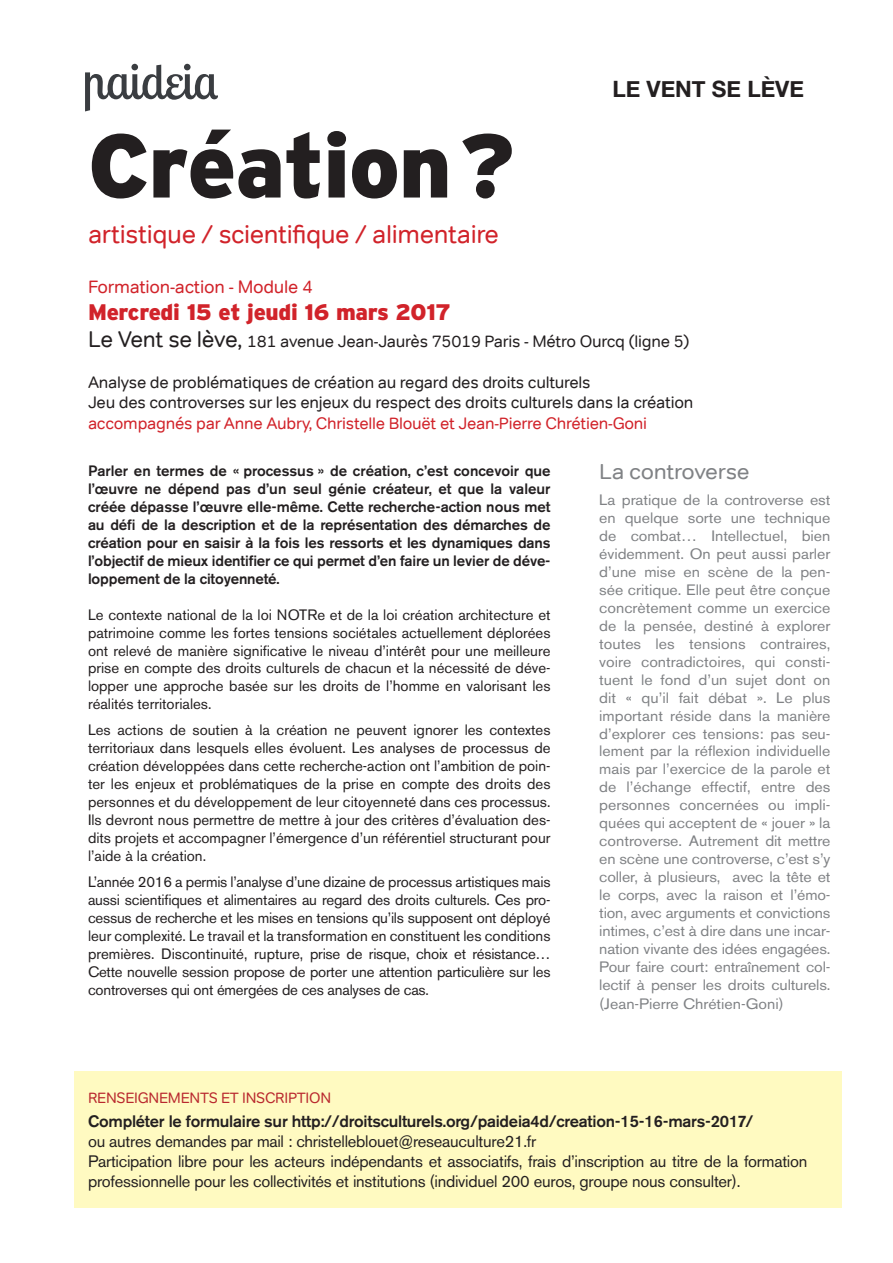
<style>
.page{position:relative;width:893px;height:1263px;background:#fff}
.page>*{position:absolute;margin:0;border:0;box-sizing:border-box;transform-origin:0 0}
.t1{font:900 90px "Interstate";letter-spacing:-.015em;color:#231f20}
.t2{font:25.5px "Tondo";letter-spacing:-.015em;color:#d1232a}
.t3{font:900 22.5px "Interstate";letter-spacing:-.015em;color:#d1232a}
.t4{font:700 22.5px "Helvetica Neue";color:#231f20}
.t5{font:21.3px "Tondo";letter-spacing:-.015em;color:#808285;scale:1.06 1}
.t6{font:18px "Tondo";letter-spacing:-.015em;color:#d1232a}
.t7{font:16.5px/19.8px "Akzidenz Grotesk BE";letter-spacing:-.015em;color:#231f20}
.t8{font:16.5px/19.8px "Tondo";letter-spacing:-.015em;color:#231f20}
.t9{font:500 16.5px "Akzidenz Grotesk BE";letter-spacing:-.015em;color:#231f20}
.t10{font:16.5px "Tondo";letter-spacing:-.015em;color:#d1232a}
.t11{font:15px/18px "Akzidenz Grotesk BE";color:#231f20;text-align:justify}
.t12{font:15px/18px "Akzidenz Grotesk BE";letter-spacing:-.01em;color:#808285;text-align:justify;scale:1.06 1}
.t13{font:500 15px/18px "Akzidenz Grotesk BE";letter-spacing:-.01em;color:#231f20;text-align:justify}
.t14{font:15px "Tondo";letter-spacing:-.015em;color:#b9282e}
.s1{font-size:22.5px}
</style>
<div class="page">
<div style="left:75px;top:1071px;width:767px;height:137px;background:#fffac1"></div>
<svg style="left:85px;top:64px;width:133px;height:47px"></svg>
<h1 class="t1" style="left:88px;top:114px;width:428px">Création ?</h1>
<h2 class="t2" style="left:88px;top:218px;width:413px">artistique / scientifique / alimentaire</h2>
<h3 class="t4" style="left:612px;top:71px;width:193px">LE VENT SE LÈVE</h3>
<p class="t6" style="left:88px;top:275px;width:227px">Formation-action - Module 4</p>
<h3 class="t3" style="left:88px;top:299px;width:365px">Mercredi 15 et jeudi 16 mars 2017</h3>
<p class="t8" style="left:88px;top:331px;width:603px"><span class="s1">Le Vent se lève,</span> 181 avenue Jean-Jaurès 75019 Paris - Métro Ourcq (ligne 5)</p>
<p class="t8" style="left:88px;top:372px;width:607px">Analyse de problématiques de création au regard des droits culturels<br>Jeu des controverses sur les enjeux du respect des droits culturels dans la création</p>
<p class="t10" style="left:88px;top:414px;width:561px">accompagnés par Anne Aubry, Christelle Blouët et Jean-Pierre Chrétien-Goni</p>
<p class="t13" style="left:88px;top:462px;width:464px">Parler en termes de « processus » de création, c’est concevoir que l’œuvre ne dépend pas d’un seul génie créateur, et que la valeur créée dépasse l’œuvre elle-même. Cette recherche-action nous met au défi de la description et de la représentation des démarches de création pour en saisir à la fois les ressorts et les dynamiques dans l’objectif de mieux identifier ce qui permet d’en faire un levier de déve&shy;loppement de la citoyenneté.</p>
<p class="t11" style="left:88px;top:605px;width:464px">Le contexte national de la loi NOTRe et de la loi création architecture et patrimoine comme les fortes tensions sociétales actuellement déplorées ont relevé de manière significative le niveau d’intérêt pour une meilleure prise en compte des droits culturels de chacun et la nécessité de déve&shy;lopper une approche basée sur les droits de l’homme en valorisant les réalités territoriales.</p>
<p class="t11" style="left:88px;top:721px;width:464px">Les actions de soutien à la création ne peuvent ignorer les contextes territoriaux dans lesquels elles évoluent. Les analyses de processus de création développées dans cette recherche-action ont l’ambition de poin&shy;ter les enjeux et problématiques de la prise en compte des droits des personnes et du développement de leur citoyenneté dans ces processus.<br>Ils devront nous permettre de mettre à jour des critères d’évaluation des&shy;dits projets et accompagner l’émergence d’un référentiel structurant pour l’aide à la création.</p>
<p class="t11" style="left:88px;top:873px;width:464px">L’année 2016 a permis l’analyse d’une dizaine de processus artistiques mais aussi scientifiques et alimentaires au regard des droits culturels. Ces pro&shy;cessus de recherche et les mises en tensions qu’ils supposent ont déployé leur complexité. Le travail et la transformation en constituent les conditions premières. Discontinuité, rupture, prise de risque, choix et résistance… Cette nouvelle session propose de porter une attention particulière sur les controverses qui ont émergées de ces analyses de cas.</p>
<h3 class="t5" style="left:599px;top:459px;width:143px">La controverse</h3>
<p class="t12" style="left:599px;top:491px;width:220px">La pratique de la controverse est en quelque sorte une technique de combat… Intellectuel, bien évidemment. On peut aussi parler d’une mise en scène de la pen&shy;sée critique. Elle peut être conçue concrètement comme un exercice de la pensée, destiné à explorer toutes les tensions contraires, voire contradictoires, qui consti&shy;tuent le fond d’un sujet dont on dit « qu’il fait débat ». Le plus important réside dans la manière d’explorer ces tensions: pas seu&shy;lement par la réflexion individuelle mais par l’exercice de la parole et de l’échange effectif, entre des personnes concernées ou impli&shy;quées qui acceptent de « jouer » la controverse. Autrement dit mettre en scène une controverse, c’est s’y coller, à plusieurs, avec la tête et le corps, avec la raison et l’émo&shy;tion, avec arguments et convictions intimes, c’est à dire dans une incar&shy;nation vivante des idées engagées.<br>Pour faire court: entraînement col&shy;lectif à penser les droits culturels. (Jean-Pierre Chrétien-Goni)</p>
<p class="t14" style="left:88px;top:1089px;width:245px">RENSEIGNEMENTS ET INSCRIPTION</p>
<p class="t9" style="left:88px;top:1111px;width:667px">Compléter le formulaire sur http://droitsculturels.org/paideia4d/creation-15-16-mars-2017/</p>
<p class="t7" style="left:88px;top:1131px;width:721px">ou autres demandes par mail : christelleblouet@reseauculture21.fr<br>Participation libre pour les acteurs indépendants et associatifs, frais d’inscription au titre de la formation professionnelle pour les collectivités et institutions (individuel 200 euros, groupe nous consulter).</p>
</div>
